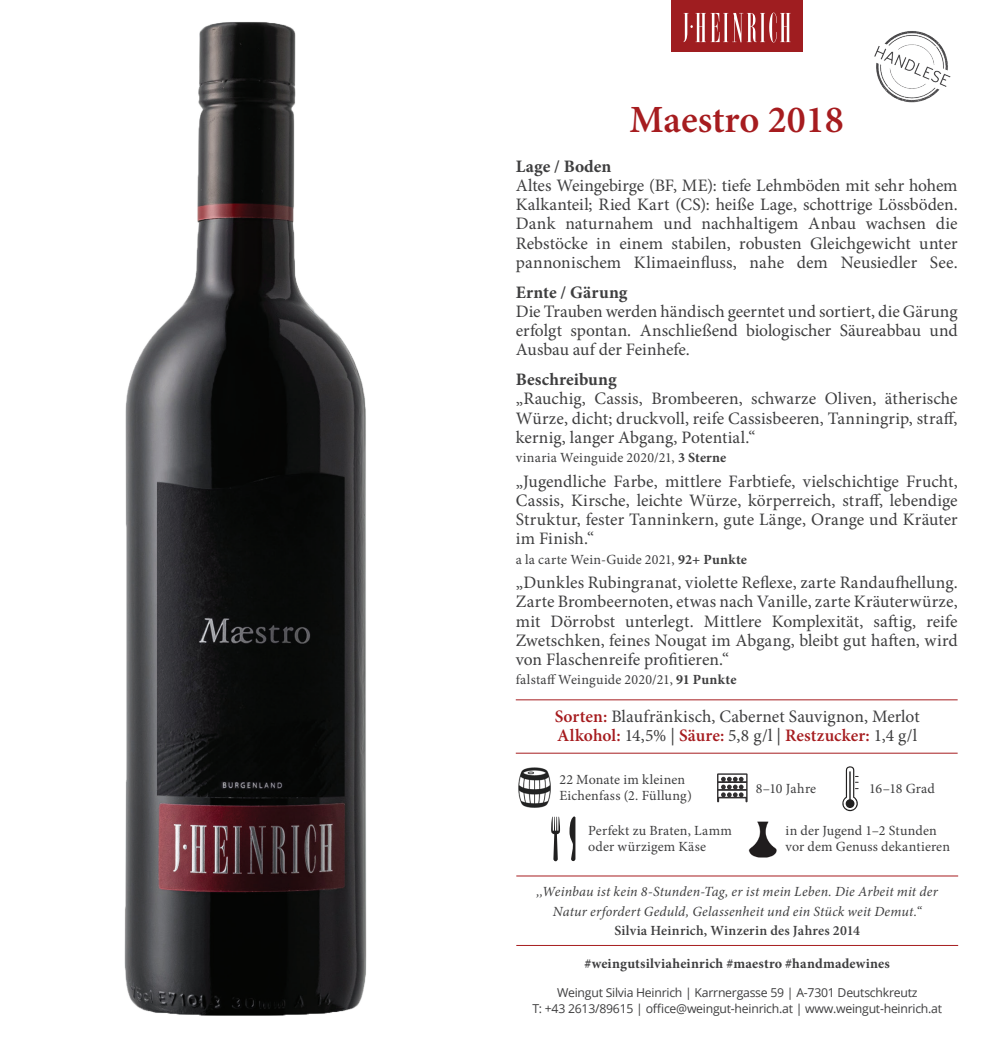
<style>
.page{position:relative;width:983px;height:1042px;background:#fff}
.page>*{position:absolute;margin:0;border:0;box-sizing:border-box;transform-origin:0 0}
.t1{font:600 38.5px "Minion Pro";color:#a61c1f}
.t2{font:17.5px/19.2px "Minion Pro";color:#3e3e3f;text-align:justify}
.t3{font:700 17.5px "Minion Pro";letter-spacing:.01em;color:#3e3e3f}
.t4{font:14px/15.8px "Minion Pro";letter-spacing:.01em;color:#3e3e3f}
.t5{font:italic 14px/19.2px "Minion Pro";letter-spacing:.015em;color:#3e3e3f;text-align:center}
.t6{font:700 14px "Minion Pro";letter-spacing:.015em;color:#3e3e3f}
.t7{font:600 14px "Minion Pro";letter-spacing:.02em;color:#3e3e3f}
.t8{font:12.25px/15.8px "Open Sans";letter-spacing:-.02em;color:#3e3e3f;text-align:center}
.s1{font-weight:700}
.s2{font-weight:600;color:#a61c1f}
</style>
<div class="page">
<img style="left:124px;top:22px;width:243px;height:994px">
<svg style="left:551px;top:816px;width:24px;height:45px"></svg>
<hr style="left:515px;top:753px;width:442px;height:1px;background:#a61c1f">
<svg style="left:842px;top:766px;width:16px;height:45px"></svg>
<img style="left:518px;top:767px;width:33px;height:40px">
<img style="left:748px;top:821px;width:29px;height:37px">
<svg style="left:717px;top:773px;width:30px;height:29px"></svg>
<div style="left:671px;top:0;width:131px;height:51px;background:#9f1d20"></div>
<svg style="left:683px;top:13px;width:107px;height:29px"></svg>
<hr style="left:516px;top:875px;width:441px;height:1px;background:#a61c1f">
<hr style="left:516px;top:945px;width:441px;height:1px;background:#a61c1f">
<hr style="left:515px;top:699px;width:442px;height:1px;background:#a61c1f">
<img style="left:874px;top:31px;width:77px;height:72px">
<h1 class="t1" style="left:629px;top:93px;width:216px">Maestro 2018</h1>
<p class="t3" style="left:515px;top:154px;width:97px">Lage / Boden</p>
<p class="t2" style="left:515px;top:176px;width:443px">Altes Weingebirge (BF, ME): tiefe Lehmböden mit sehr hohem Kalkanteil; Ried Kart (CS): heiße Lage, schottrige Lössböden.<br>Dank naturnahem und nachhaltigem Anbau wachsen die Rebstöcke in einem stabilen, robusten Gleichgewicht unter pannonischem Klimaeinfluss, nahe dem Neusiedler See.</p>
<p class="t3" style="left:515px;top:280px;width:113px">Ernte / Gärung</p>
<p class="t2" style="left:515px;top:302px;width:443px">Die Trauben werden händisch geerntet und sortiert, die Gärung erfolgt spontan. Anschließend biologischer Säureabbau und Ausbau auf der Feinhefe.</p>
<p class="t3" style="left:515px;top:367px;width:102px">Beschreibung</p>
<p class="t2" style="left:515px;top:389px;width:443px">„Rauchig, Cassis, Brombeeren, schwarze Oliven, ätherische Würze, dicht; druckvoll, reife Cassisbeeren, Tanningrip, straff, kernig, langer Abgang, Potential.“</p>
<p class="t4" style="left:515px;top:450px;width:212px">vinaria Weinguide 2020/21, <span class="s1">3 Sterne</span></p>
<p class="t2" style="left:515px;top:471px;width:443px">„Jugendliche Farbe, mittlere Farbtiefe, vielschichtige Frucht, Cassis, Kirsche, leichte Würze, körperreich, straff, lebendige Struktur, fester Tanninkern, gute Länge, Orange und Kräuter im Finish.“</p>
<p class="t4" style="left:515px;top:551px;width:233px">a la carte Wein-Guide 2021, <span class="s1">92+ Punkte</span></p>
<p class="t2" style="left:515px;top:573px;width:443px">„Dunkles Rubingranat, violette Reflexe, zarte Randaufhellung.<br>Zarte Brombeernoten, etwas nach Vanille, zarte Kräuterwürze, mit Dörrobst unterlegt. Mittlere Komplexität, saftig, reife Zwetschken, feines Nougat im Abgang, bleibt gut haften, wird von Flaschenreife profitieren.“</p>
<p class="t4" style="left:515px;top:672px;width:222px">falstaff Weinguide 2020/21, <span class="s1">91 Punkte</span></p>
<p class="t2" style="left:554px;top:706px;width:366px"><span class="s2">Sorten:</span> Blaufränkisch, Cabernet Sauvignon, Merlot<br><span class="s2">Alkohol:</span> 14,5% | <span class="s2">Säure:</span> 5,8 g/l | <span class="s2">Restzucker:</span> 1,4 g/l</p>
<p class="t4" style="left:559px;top:772px;width:134px">22 Monate im kleinen<br>Eichenfass (2. Füllung)</p>
<p class="t4" style="left:588px;top:823px;width:145px">Perfekt zu Braten, Lamm oder würzigem Käse</p>
<p class="t4" style="left:755px;top:780px;width:62px">8–10 Jahre</p>
<p class="t4" style="left:868px;top:780px;width:67px">16–18 Grad</p>
<p class="t4" style="left:785px;top:823px;width:166px">in der Jugend 1–2 Stunden vor dem Genuss dekantieren</p>
<p class="t5" style="left:536px;top:882px;width:403px">,,Weinbau ist kein 8-Stunden-Tag, er ist mein Leben. Die Arbeit mit der<br>Natur erfordert Geduld, Gelassenheit und ein Stück weit Demut.“</p>
<p class="t7" style="left:614px;top:921px;width:247px">Silvia Heinrich, Winzerin des Jahres 2014</p>
<p class="t6" style="left:584px;top:953px;width:307px">#weingutsilviaheinrich #maestro #handmadewines</p>
<p class="t8" style="left:532px;top:984px;width:411px">Weingut Silvia Heinrich | Karrnergasse 59 | A-7301 Deutschkreutz<br>T: +43 2613/89615 | office@weingut-heinrich.at | www.weingut-heinrich.at</p>
</div>
